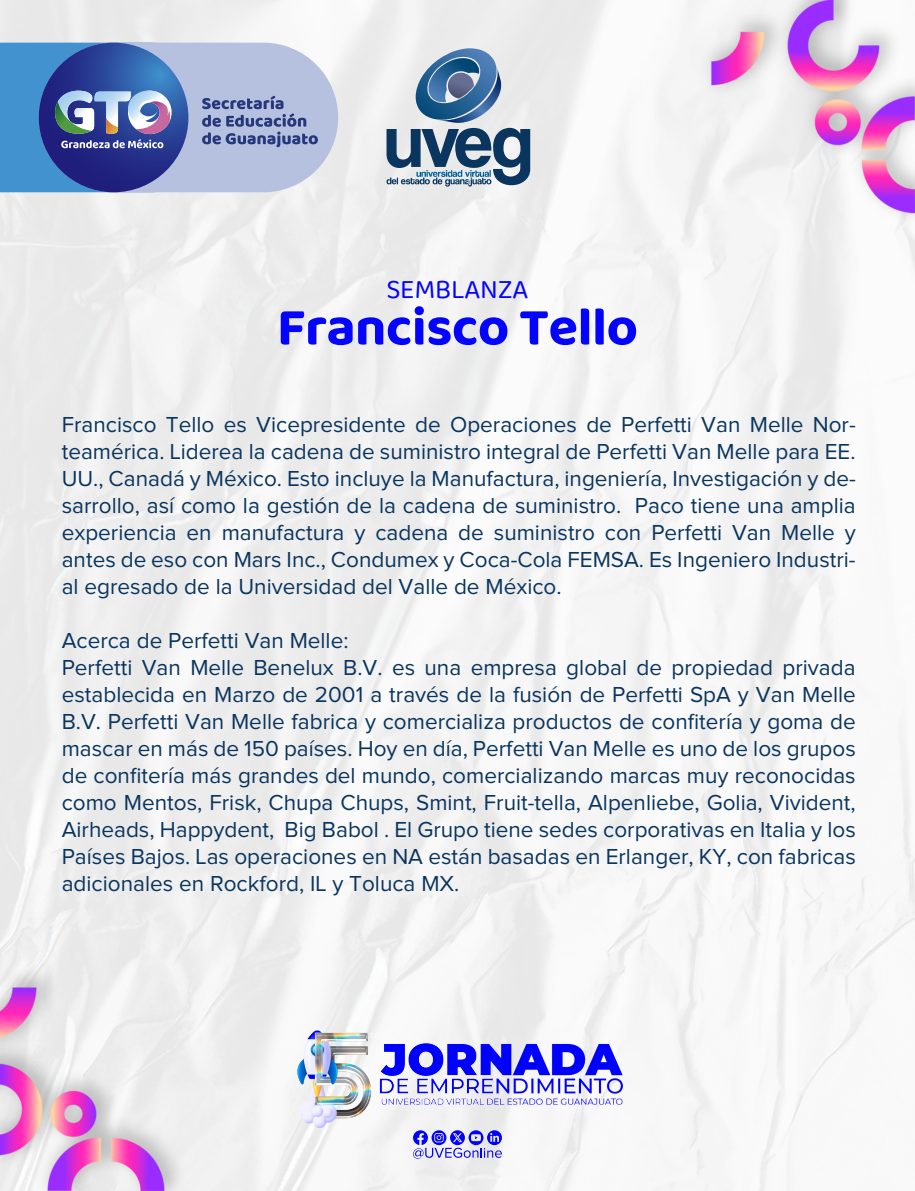
<style>
.page{position:relative;width:915px;height:1191px;background:#fff}
.page>*{position:absolute;margin:0;border:0;box-sizing:border-box;transform-origin:0 0}
.t1{font:700 54.15px "Baloo 2";letter-spacing:-.01em;color:#0303ff}
.t2{font:27px "Baloo 2";letter-spacing:-.01em;color:#0303ff}
.t3{font:22.5px/27px "Proxima Nova";color:#0a355e;text-align:justify}
</style>
<div class="page">
<img style="left:0;top:0;width:914px;height:1191px">
<div style="left:38px;top:42px;width:300px;height:150px;background:#b6c1df;border-radius:75px"></div>
<svg style="left:0;top:43px;width:318px;height:149px"></svg>
<svg style="left:386px;top:48px;width:144px;height:139px;background:#90a6ba"></svg>
<svg style="left:413px;top:1145px;width:88px;height:13px"></svg>
<img style="left:286px;top:1009px;width:342px;height:136px">
<p class="t2" style="left:386px;top:271px;width:144px">SEMBLANZA</p>
<h1 class="t1" style="left:277px;top:294px;width:362px">Francisco Tello</h1>
<p class="t3" style="left:62px;top:412px;width:795px">Francisco Tello es Vicepresidente de Operaciones de Perfetti Van Melle Nor&shy;teamérica. Liderea la cadena de suministro integral de Perfetti Van Melle para EE.<br>UU., Canadá y México. Esto incluye la Manufactura, ingeniería, Investigación y de&shy;sarrollo, así como la gestión de la cadena de suministro. Paco tiene una amplia experiencia en manufactura y cadena de suministro con Perfetti Van Melle y antes de eso con Mars Inc., Condumex y Coca-Cola FEMSA. Es Ingeniero Industri&shy;al egresado de la Universidad del Valle de México.</p>
<p class="t3" style="left:62px;top:628px;width:795px;text-align:left">Acerca de Perfetti Van Melle:<br>Perfetti Van Melle Benelux B.V. es una empresa global de propiedad privada establecida en Marzo de 2001 a través de la fusión de Perfetti SpA y Van Melle B.V. Perfetti Van Melle fabrica y comercializa productos de confitería y goma de mascar en más de 150 países. Hoy en día, Perfetti Van Melle es uno de los grupos de confitería más grandes del mundo, comercializando marcas muy reconocidas como Mentos, Frisk, Chupa Chups, Smint, Fruit-tella, Alpenliebe, Golia, Vivident, Airheads, Happydent, Big Babol . El Grupo tiene sedes corporativas en Italia y los Países Bajos. Las operaciones en NA están basadas en Erlanger, KY, con fabricas adicionales en Rockford, IL y Toluca MX.</p>
</div>
